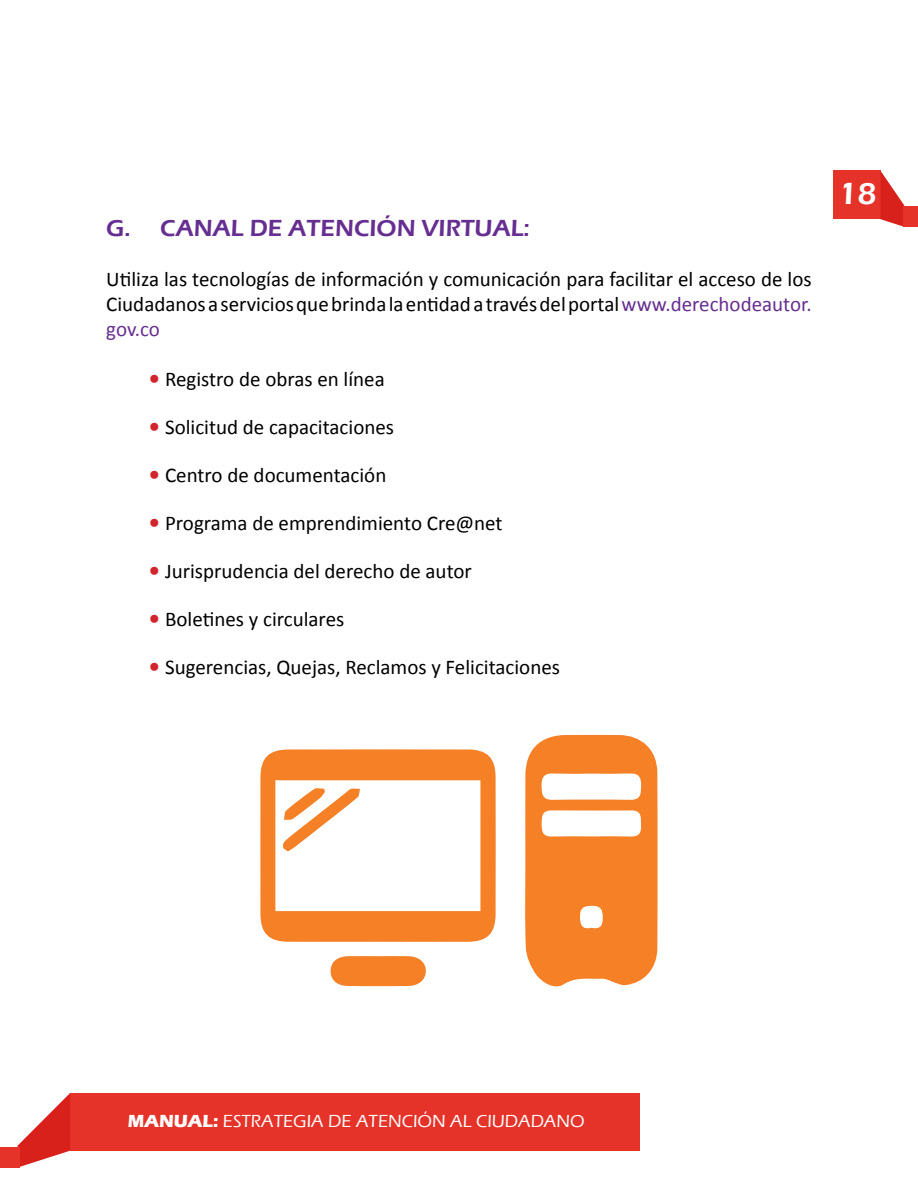
<style>
.page{position:relative;width:918px;height:1188px;background:#fff}
.page>*{position:absolute;margin:0;border:0;box-sizing:border-box;transform-origin:0 0}
.t1{font:600 31.5px "Eras ITC";color:#fff}
.t2{font:600 24px "Eras ITC";color:#662e91}
.t3{font:21px/25.2px "Calibri";color:#000;text-align:justify}
.t4{font:500 18px "Eras ITC";color:#fff}
.s1{color:#662e91}
.s2{font-weight:700;font-size:22.5px;color:#d2232a}
.s3{font-weight:700}
</style>
<div class="page">
<div style="left:833px;top:171px;width:47px;height:48px;background:#e63329"></div>
<svg style="left:880px;top:171px;width:24px;height:56px"></svg>
<div style="left:903px;top:206px;width:15px;height:21px;background:#e63329"></div>
<div style="left:70px;top:1093px;width:570px;height:58px;background:#e63329"></div>
<svg style="left:18px;top:1093px;width:52px;height:74px"></svg>
<div style="left:0;top:1147px;width:20px;height:21px;background:#e63329"></div>
<svg style="left:330px;top:956px;width:96px;height:30px;background:#f58a37"></svg>
<svg style="left:525px;top:735px;width:133px;height:252px"></svg>
<svg style="left:260px;top:749px;width:236px;height:193px"></svg>
<svg style="left:283px;top:787px;width:77px;height:64px"></svg>
<p class="t2" style="left:106px;top:214px;width:425px">G. CANAL DE ATENCIÓN VIRTUAL:</p>
<p class="t3" style="left:106px;top:267px;width:707px">Utiliza las tecnologías de información y comunicación para facilitar el acceso de los Ciudadanos a servicios que brinda la entidad a través del portal <span class="s1">www.derechodeautor. gov.co</span></p>
<p class="t3" style="left:149px;top:366px;width:237px"><span class="s2">•</span> Registro de obras en línea</p>
<p class="t3" style="left:149px;top:414px;width:247px"><span class="s2">•</span> Solicitud de capacitaciones</p>
<p class="t3" style="left:149px;top:462px;width:239px"><span class="s2">•</span> Centro de documentación</p>
<p class="t3" style="left:149px;top:510px;width:355px"><span class="s2">•</span> Programa de emprendimiento Cre@net</p>
<p class="t3" style="left:149px;top:558px;width:325px"><span class="s2">•</span> Jurisprudencia del derecho de autor</p>
<p class="t3" style="left:149px;top:606px;width:197px"><span class="s2">•</span> Boletines y circulares</p>
<p class="t3" style="left:149px;top:654px;width:413px"><span class="s2">•</span> Sugerencias, Quejas, Reclamos y Felicitaciones</p>
<h1 class="t1" style="left:838px;top:176px;width:40px">18</h1>
<p class="t4" style="left:128px;top:1111px;width:458px"><span class="s3">MANUAL:</span> ESTRATEGIA DE ATENCIÓN AL CIUDADANO</p>
</div>
